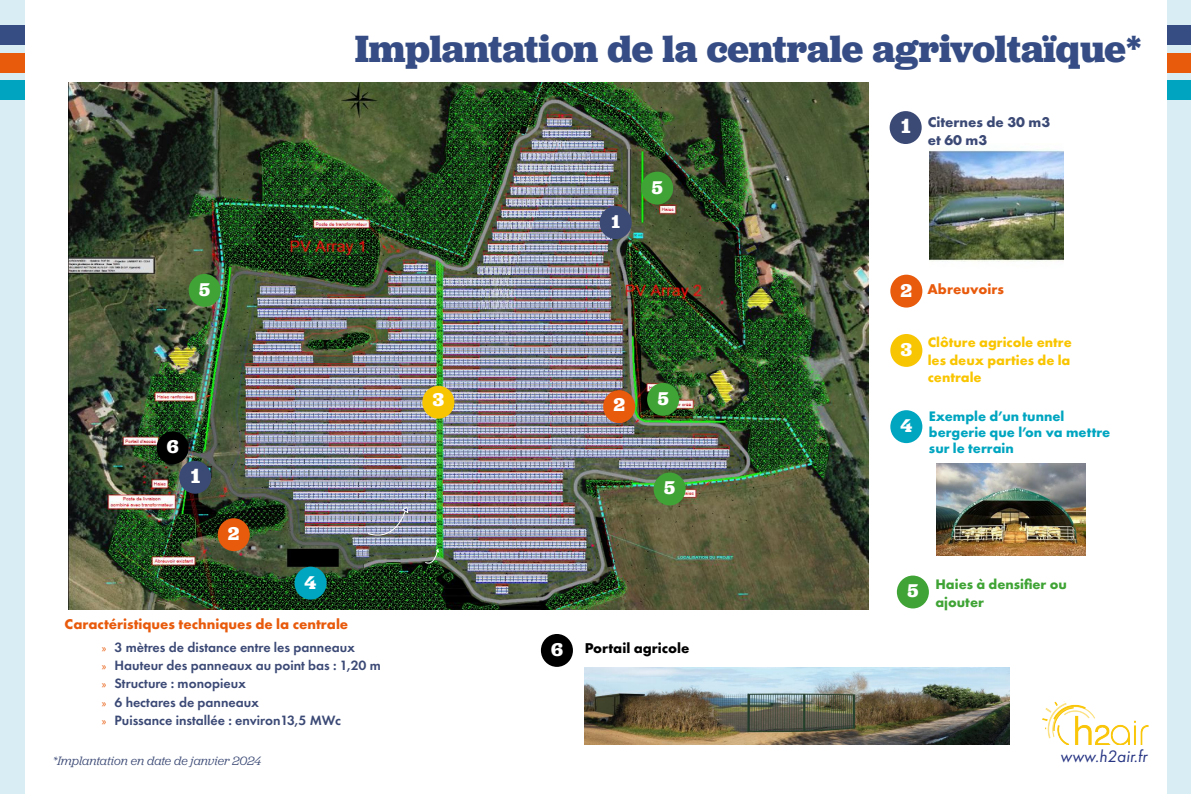
<style>
.page{position:relative;width:1191px;height:794px;background:#d9eef4}
.page>*{position:absolute;margin:0;border:0;box-sizing:border-box;transform-origin:0 0}
.t1{font:700 39.48px "Jubilat";letter-spacing:-.005em;color:#354d84}
.t2{font:700 21.35px "Jubilat";color:#fff}
.t3{font:700 19.25px "Jubilat";color:#fff}
.t4{font:italic 17.25px "Futura PT";color:#273583}
.t5{font:700 14.73px "Futura PT";color:#e85a0c}
.t6{font:700 14.73px/18.7px "Futura PT";color:#3b4975}
.t7{font:700 14.73px "Futura PT";color:#000}
.t8{font:700 14.31px/15.7px "Futura PT";color:#00a5c0}
.t9{font:700 14.31px/17.6px "Futura PT";color:#f9c500;text-align:justify}
.t10{font:700 14.31px/17.6px "Futura PT";color:#3fa435}
.t11{font:600 14px/18.4px "Futura PT";color:#3b4975}
.t12{font:italic 12.6px "Jubilat";color:#3b4975}
.s1{font-family:"Myriad Pro";font-weight:400;font-size:10.85px;color:#e85a0c}
.s2{font-family:"Jubilat";font-size:21.35px;color:#fff}
</style>
<div class="page">
<div style="left:1154px;top:25px;width:37px;height:19px;background:#354d83"></div>
<div style="left:1154px;top:53px;width:37px;height:19px;background:#e85b0d"></div>
<div style="left:1154px;top:80px;width:37px;height:20px;background:#00a4c0"></div>
<div style="left:0;top:25px;width:33px;height:19px;background:#354d83"></div>
<div style="left:0;top:53px;width:33px;height:19px;background:#e85b0d"></div>
<div style="left:0;top:80px;width:33px;height:20px;background:#00a4c0"></div>
<div style="left:25px;top:0;width:1141px;height:794px;background:#fff"></div>
<img style="left:68px;top:82px;width:800px;height:528px">
<div style="left:889px;top:111px;width:32px;height:33px;background:#3b4975;border-radius:50%"></div>
<img style="left:1042px;top:701px;width:107px;height:43px">
<svg style="left:367px;top:506px;width:41px;height:36px"></svg>
<svg style="left:424px;top:549px;width:14px;height:18px"></svg>
<img style="left:929px;top:150px;width:135px;height:112px">
<img style="left:936px;top:463px;width:149px;height:92px">
<img style="left:585px;top:668px;width:424px;height:76px">
<div style="left:603px;top:390px;width:32px;height:33px;background:#e85a0c;border-radius:50%"></div>
<div style="left:890px;top:275px;width:32px;height:32px;background:#e85a0c;border-radius:50%"></div>
<div style="left:218px;top:518px;width:32px;height:33px;background:#e85a0c;border-radius:50%"></div>
<div style="left:599px;top:206px;width:32px;height:33px;background:#3b4975;border-radius:50%"></div>
<div style="left:890px;top:334px;width:32px;height:33px;background:#f8c502;border-radius:50%"></div>
<div style="left:422px;top:386px;width:32px;height:33px;background:#f8c502;border-radius:50%"></div>
<div style="left:890px;top:410px;width:32px;height:33px;background:#00a5c0;border-radius:50%"></div>
<div style="left:294px;top:566px;width:32px;height:33px;background:#00a5c0;border-radius:50%"></div>
<div style="left:541px;top:634px;width:32px;height:33px;background:#000;border-radius:50%"></div>
<div style="left:897px;top:575px;width:32px;height:33px;background:#3fa435;border-radius:50%"></div>
<div style="left:189px;top:274px;width:32px;height:33px;background:#3fa435;border-radius:50%"></div>
<div style="left:157px;top:431px;width:32px;height:33px;background:#000;border-radius:50%"></div>
<div style="left:179px;top:461px;width:32px;height:33px;background:#3b4975;border-radius:50%"></div>
<div style="left:641px;top:172px;width:32px;height:32px;background:#3fa435;border-radius:50%"></div>
<div style="left:647px;top:383px;width:32px;height:33px;background:#3fa435;border-radius:50%"></div>
<div style="left:653px;top:472px;width:32px;height:33px;background:#3fa435;border-radius:50%"></div>
<h1 class="t1" style="left:355px;top:23px;width:788px">Implantation de la centrale agrivoltaïque*</h1>
<h3 class="t3" style="left:199px;top:277px;width:12px">5</h3>
<h3 class="t3" style="left:167px;top:434px;width:13px">6</h3>
<h2 class="t2" style="left:191px;top:462px;width:11px">1</h2>
<h3 class="t3" style="left:228px;top:521px;width:13px">2</h3>
<h3 class="t3" style="left:304px;top:570px;width:14px">4</h3>
<p class="t5" style="left:65px;top:615px;width:285px">Caractéristiques techniques de la centrale</p>
<p class="t11" style="left:102px;top:637px;width:280px"><span class="s1">»</span> 3 mètres de distance entre les panneaux<br><span class="s1">»</span> Hauteur des panneaux au point bas : 1,20 m <span class="s1">»</span> Structure : monopieux<br><span class="s1">»</span> 6 hectares de panneaux<br><span class="s1">»</span> Puissance installée : environ13,5 MWc</p>
<p class="t12" style="left:53px;top:753px;width:210px">*Implantation en date de janvier 2024</p>
<h3 class="t3" style="left:433px;top:387px;width:13px">3</h3>
<h3 class="t3" style="left:611px;top:209px;width:10px">1</h3>
<h3 class="t3" style="left:651px;top:175px;width:12px">5</h3>
<h3 class="t3" style="left:613px;top:392px;width:13px">2</h3>
<h3 class="t3" style="left:658px;top:386px;width:12px">5</h3>
<h3 class="t3" style="left:664px;top:475px;width:12px">5</h3>
<h3 class="t3" style="left:551px;top:637px;width:13px">6</h3>
<p class="t7" style="left:585px;top:638px;width:106px">Portail agricole</p>
<p class="t6" style="left:927px;top:112px;width:124px;text-indent:-27px"><span class="s2">1</span> Citernes de 30 m3 et 60 m3</p>
<h3 class="t3" style="left:900px;top:277px;width:13px">2</h3>
<p class="t5" style="left:927px;top:280px;width:78px">Abreuvoirs</p>
<h3 class="t3" style="left:900px;top:337px;width:13px">3</h3>
<h3 class="t3" style="left:900px;top:413px;width:14px">4</h3>
<p class="t9" style="left:927px;top:333px;width:146px">Clôture agricole entre les deux parties de la centrale</p>
<p class="t8" style="left:929px;top:408px;width:183px">Exemple d’un tunnel bergerie que l’on va mettre sur le terrain</p>
<h3 class="t3" style="left:907px;top:578px;width:12px">5</h3>
<p class="t10" style="left:935px;top:575px;width:133px">Haies à densifier ou ajouter</p>
<p class="t4" style="left:1060px;top:746px;width:88px">www.h2air.fr</p>
</div>
